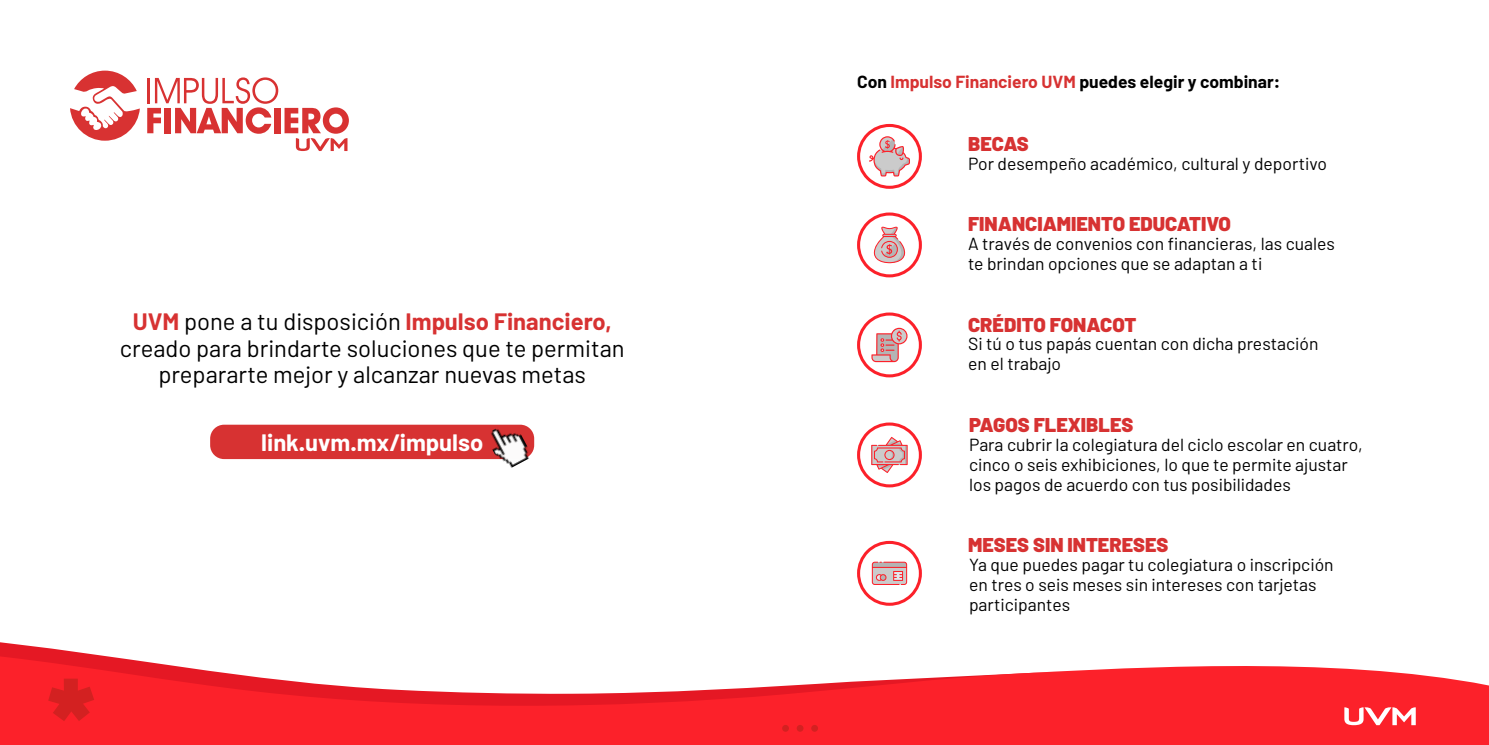
<style>
.page{position:relative;width:1489px;height:745px;background:#fff}
.page>*{position:absolute;margin:0;border:0;box-sizing:border-box;transform-origin:0 0}
.t1{font:23.75px/26.2px "Barlow";color:#000;text-align:center}
.t2{font:700 23.75px "Barlow";color:#fff}
.t3{font:900 20px "Barlow";color:#d73232}
.t4{font:17.5px/20px "Barlow";color:#000}
.t5{font:700 17.5px "Barlow";color:#000}
.s1{font-weight:700;color:#d73232}
.s2{color:#d73232}
</style>
<div class="page">
<svg style="left:0;top:642px;width:83px;height:11px"></svg>
<svg style="left:0;top:653px;width:1488px;height:91px;fill:#fc212a"></svg>
<svg style="left:48px;top:678px;width:46px;height:42px;background:#e32124"></svg>
<div style="left:782px;top:724px;width:7px;height:7px;background:#d32121;border-radius:50%"></div>
<div style="left:796px;top:724px;width:7px;height:7px;background:#d32121;border-radius:50%"></div>
<div style="left:811px;top:724px;width:7px;height:7px;background:#d32121;border-radius:50%"></div>
<svg style="left:1344px;top:706px;width:71px;height:18px"></svg>
<div style="left:274px;top:108px;width:6px;height:25px;background:#d83232"></div>
<svg style="left:147px;top:77px;width:131px;height:57px"></svg>
<svg style="left:284px;top:107px;width:65px;height:44px"></svg>
<svg style="left:70px;top:71px;width:70px;height:70px"></svg>
<svg style="left:857px;top:124px;width:64px;height:65px"></svg>
<svg style="left:857px;top:422px;width:64px;height:65px"></svg>
<svg style="left:857px;top:540px;width:64px;height:65px"></svg>
<svg style="left:857px;top:212px;width:64px;height:65px"></svg>
<svg style="left:857px;top:312px;width:64px;height:65px"></svg>
<div style="left:210px;top:424px;width:324px;height:35px;background:#d73232;border-radius:14px"></div>
<img style="left:484px;top:424px;width:48px;height:44px">
<h1 class="t1" style="left:120px;top:308px;width:506px"><span class="s1">UVM</span> pone a tu disposición <span class="s1">Impulso Financiero, </span>creado para brindarte soluciones que te permitan prepararte mejor y alcanzar nuevas metas</h1>
<h1 class="t2" style="left:261px;top:427px;width:223px">link.uvm.mx/impulso</h1>
<p class="t5" style="left:857px;top:70px;width:424px">Con <span class="s2">Impulso Financiero UVM</span> puedes elegir y combinar:</p>
<p class="t3" style="left:968px;top:132px;width:62px">BECAS</p>
<p class="t4" style="left:968px;top:153px;width:360px">Por desempeño académico, cultural y deportivo</p>
<p class="t3" style="left:968px;top:212px;width:264px">FINANCIAMIENTO EDUCATIVO</p>
<p class="t4" style="left:968px;top:233px;width:368px">A través de convenios con financieras, las cuales te brindan opciones que se adaptan a ti</p>
<p class="t3" style="left:968px;top:312px;width:170px">CRÉDITO FONACOT</p>
<p class="t4" style="left:968px;top:333px;width:352px">Si tú o tus papás cuentan con dicha prestación en el trabajo</p>
<p class="t3" style="left:969px;top:412px;width:166px">PAGOS FLEXIBLES</p>
<p class="t4" style="left:969px;top:433px;width:395px">Para cubrir la colegiatura del ciclo escolar en cuatro, cinco o seis exhibiciones, lo que te permite ajustar los pagos de acuerdo con tus posibilidades</p>
<p class="t3" style="left:968px;top:532px;width:202px">MESES SIN INTERESES</p>
<p class="t4" style="left:969px;top:553px;width:366px">Ya que puedes pagar tu colegiatura o inscripción en tres o seis meses sin intereses con tarjetas participantes</p>
</div>
